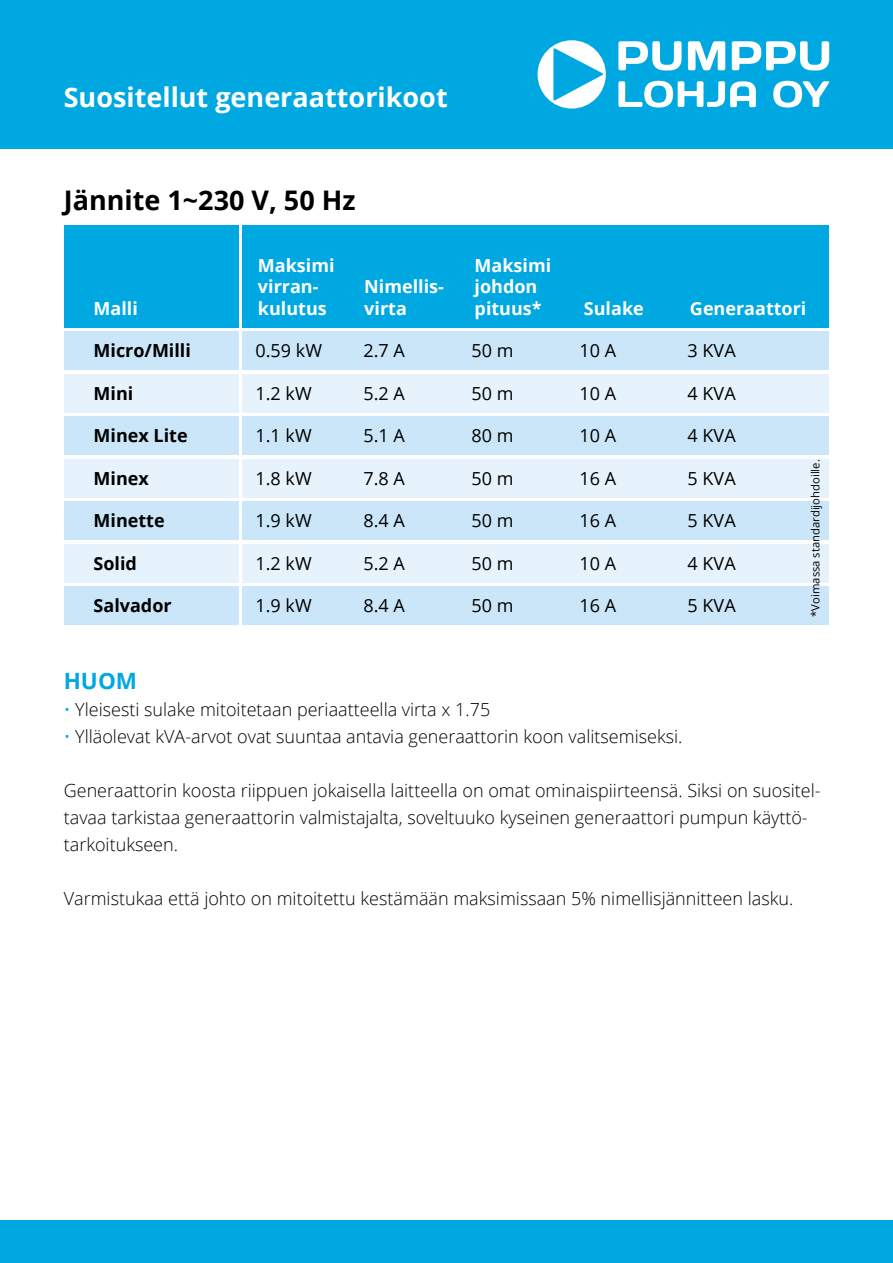
<style>
.page{position:relative;width:893px;height:1263px;background:#fff}
.page>*{position:absolute;margin:0;border:0;box-sizing:border-box;transform-origin:0 0}
.t1{font:700 27px "Open Sans";color:#fff}
.t2{font:700 27px "Open Sans";color:#000}
.t3{font:700 22.5px "Open Sans";color:#00a8e2}
.t4{font:300 18px/27px "Open Sans";color:#000}
.t5{font:18px "Open Sans";color:#000}
.t6{font:700 18px/21.6px "Open Sans";color:#fff}
.t7{font:700 18px "Open Sans";color:#000}
.t8{font:11.25px "Open Sans";color:#000}
.s1{color:#00a8e2}
</style>
<div class="page">
<div style="left:0;top:0;width:893px;height:149px;background:#00a8e2"></div>
<svg style="left:538px;top:40px;width:68px;height:69px"></svg>
<svg style="left:773px;top:81px;width:56px;height:27px"></svg>
<svg style="left:618px;top:41px;width:211px;height:29px"></svg>
<svg style="left:618px;top:81px;width:138px;height:27px"></svg>
<div style="left:0;top:1220px;width:893px;height:43px;background:#00a8e2"></div>
<div style="left:64px;top:544px;width:174px;height:39px;background:#e6f3fc"></div>
<div style="left:243px;top:544px;width:586px;height:39px;background:#e6f3fc"></div>
<div style="left:64px;top:502px;width:174px;height:38px;background:#cbe6f9"></div>
<div style="left:243px;top:502px;width:586px;height:38px;background:#cbe6f9"></div>
<div style="left:64px;top:459px;width:174px;height:38px;background:#e6f3fc"></div>
<div style="left:243px;top:459px;width:586px;height:38px;background:#e6f3fc"></div>
<div style="left:64px;top:587px;width:174px;height:38px;background:#cbe6f9"></div>
<div style="left:243px;top:587px;width:586px;height:38px;background:#cbe6f9"></div>
<div style="left:64px;top:417px;width:174px;height:38px;background:#cbe6f9"></div>
<div style="left:243px;top:417px;width:586px;height:38px;background:#cbe6f9"></div>
<div style="left:64px;top:374px;width:174px;height:38px;background:#e6f3fc"></div>
<div style="left:243px;top:374px;width:586px;height:38px;background:#e6f3fc"></div>
<div style="left:64px;top:332px;width:174px;height:38px;background:#cbe6f9"></div>
<div style="left:243px;top:332px;width:586px;height:38px;background:#cbe6f9"></div>
<div style="left:64px;top:225px;width:174px;height:102px;background:#00a8e2"></div>
<div style="left:243px;top:225px;width:586px;height:102px;background:#00a8e2"></div>
<h1 class="t1" style="left:64px;top:79px;width:385px">Suositellut generaattorikoot</h1>
<h1 class="t2" style="left:64px;top:181px;width:293px">Jännite 1~230 V, 50 Hz</h1>
<p class="t6" style="left:94px;top:297px;width:46px">Malli</p>
<p class="t6" style="left:258px;top:254px;width:78px">Maksimi virran&shy;kulutus</p>
<p class="t6" style="left:364px;top:275px;width:81px">Nimellis&shy;virta</p>
<p class="t6" style="left:475px;top:254px;width:78px">Maksimi johdon pituus*</p>
<h1 class="t1" style="left:476px;top:263px;width:134px">Bravo 800</h1>
<p class="t6" style="left:584px;top:297px;width:61px">Sulake</p>
<p class="t6" style="left:690px;top:297px;width:118px">Generaattori</p>
<p class="t7" style="left:94px;top:338px;width:99px">Micro/Milli</p>
<p class="t5" style="left:256px;top:338px;width:68px">0.59 kW</p>
<p class="t5" style="left:364px;top:338px;width:43px">2.7 A</p>
<p class="t5" style="left:472px;top:338px;width:44px">50 m</p>
<p class="t5" style="left:580px;top:338px;width:38px">10 A</p>
<p class="t5" style="left:688px;top:338px;width:50px">3 KVA</p>
<p class="t7" style="left:94px;top:381px;width:41px">Mini</p>
<p class="t5" style="left:256px;top:381px;width:58px">1.2 kW</p>
<p class="t5" style="left:364px;top:381px;width:43px">5.2 A</p>
<p class="t5" style="left:472px;top:381px;width:44px">50 m</p>
<p class="t5" style="left:580px;top:381px;width:38px">10 A</p>
<p class="t5" style="left:688px;top:381px;width:50px">4 KVA</p>
<p class="t7" style="left:94px;top:423px;width:96px">Minex Lite</p>
<p class="t5" style="left:256px;top:423px;width:58px">1.1 kW</p>
<p class="t5" style="left:364px;top:423px;width:43px">5.1 A</p>
<p class="t5" style="left:472px;top:423px;width:44px">80 m</p>
<p class="t5" style="left:580px;top:423px;width:38px">10 A</p>
<p class="t5" style="left:688px;top:423px;width:50px">4 KVA</p>
<p class="t7" style="left:94px;top:465px;width:57px">Minex</p>
<p class="t5" style="left:256px;top:466px;width:58px">1.8 kW</p>
<p class="t5" style="left:364px;top:466px;width:43px">7.8 A</p>
<p class="t5" style="left:472px;top:466px;width:44px">50 m</p>
<p class="t5" style="left:580px;top:466px;width:38px">16 A</p>
<p class="t5" style="left:688px;top:466px;width:50px">5 KVA</p>
<p class="t7" style="left:94px;top:508px;width:73px">Minette</p>
<p class="t5" style="left:256px;top:508px;width:58px">1.9 kW</p>
<p class="t5" style="left:364px;top:508px;width:43px">8.4 A</p>
<p class="t5" style="left:472px;top:508px;width:44px">50 m</p>
<p class="t5" style="left:580px;top:508px;width:38px">16 A</p>
<p class="t5" style="left:688px;top:508px;width:50px">5 KVA</p>
<p class="t7" style="left:94px;top:550px;width:45px">Solid</p>
<p class="t5" style="left:256px;top:551px;width:58px">1.2 kW</p>
<p class="t5" style="left:364px;top:551px;width:43px">5.2 A</p>
<p class="t5" style="left:472px;top:551px;width:44px">50 m</p>
<p class="t5" style="left:580px;top:551px;width:38px">10 A</p>
<p class="t5" style="left:688px;top:551px;width:50px">4 KVA</p>
<p class="t7" style="left:94px;top:593px;width:80px">Salvador</p>
<p class="t5" style="left:256px;top:593px;width:58px">1.9 kW</p>
<p class="t5" style="left:364px;top:593px;width:43px">8.4 A</p>
<p class="t5" style="left:472px;top:593px;width:44px">50 m</p>
<p class="t5" style="left:580px;top:593px;width:38px">16 A</p>
<p class="t5" style="left:688px;top:593px;width:50px">5 KVA</p>
<p class="t8" style="left:808px;top:617px;width:159px;rotate:-90deg">*Voimassa standardijohdoille.</p>
<p class="t3" style="left:64px;top:665px;width:75px">HUOM</p>
<p class="t4" style="left:64px;top:696px;width:428px"><span class="s1">•</span> Yleisesti sulake mitoitetaan periaatteella virta x 1.75</p>
<p class="t4" style="left:64px;top:723px;width:620px"><span class="s1">•</span> Ylläolevat kVA-arvot ovat suuntaa antavia generaattorin koon valitsemiseksi.</p>
<p class="t4" style="left:64px;top:777px;width:758px">Generaattorin koosta riippuen jokaisella laitteella on omat ominaispiirteensä. Siksi on suositel&shy;tavaa tarkistaa generaattorin valmistajalta, soveltuuko kyseinen generaattori pumpun käyttö&shy;tarkoitukseen.</p>
<p class="t4" style="left:64px;top:885px;width:731px">Varmistukaa että johto on mitoitettu kestämään maksimissaan 5% nimellisjännitteen lasku.</p>
</div>
